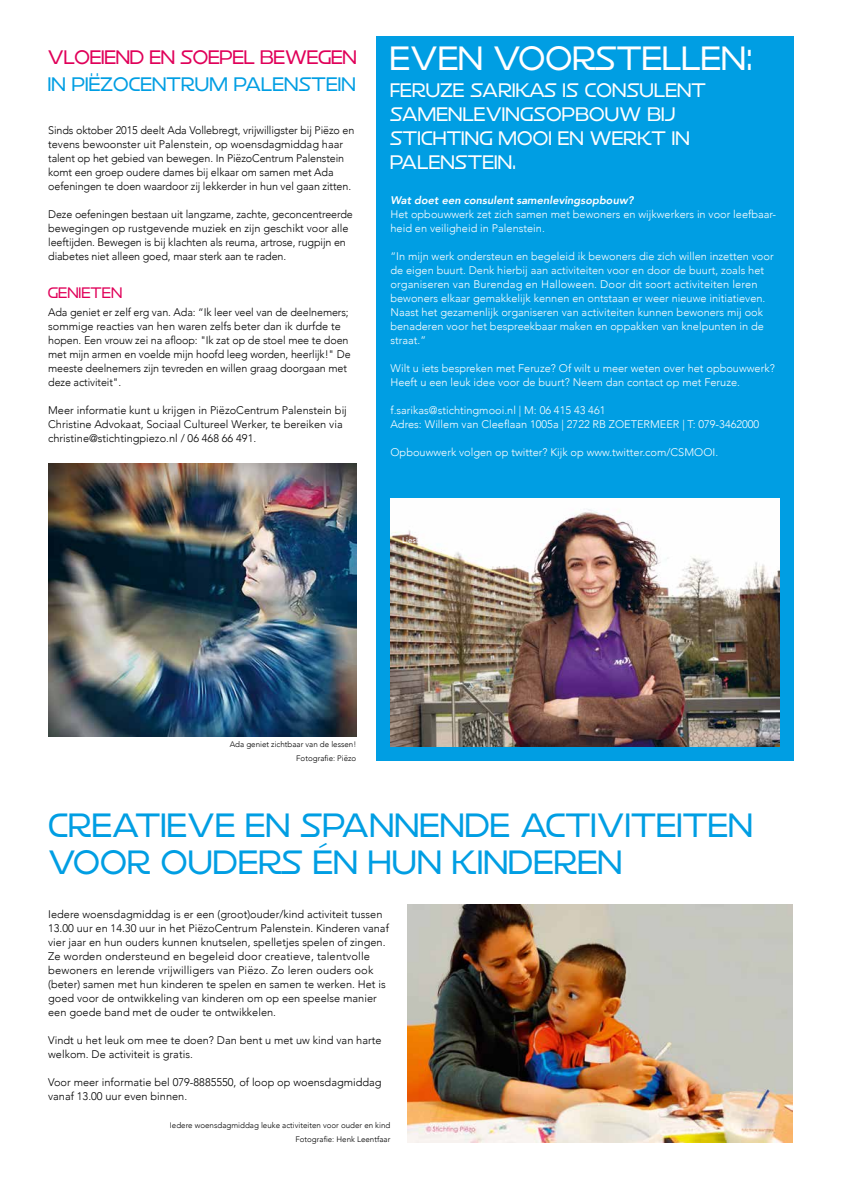
<style>
.page{position:relative;width:842px;height:1191px;background:#fff}
.page>*{position:absolute;margin:0;border:0;box-sizing:border-box;transform-origin:0 0}
.t1{font:31px/37.2px "R6 D8 Bk";letter-spacing:.05em;color:#009ee3}
.t2{font:31px "R6 D8 Bk";letter-spacing:.05em;color:#fff}
.t3{font:18px/24px "R6 D8 Bk";letter-spacing:.05em;color:#fff}
.t4{font:18px "R6 D8 Bk";letter-spacing:.05em;color:#009ee3}
.t5{font:18px "R6 D8 Bk";letter-spacing:.03em;color:#e00059}
.t6{font:14px "R6 D8 Bk";letter-spacing:.05em;color:#e00059}
.t7{font:300 11px/14px "Avenir";color:#000}
.t8{font:300 11px/14px "Avenir";color:#fff}
.t9{font:italic 800 11px "Avenir";color:#fff}
.t10{font:300 8px/14px "Avenir";color:#000;text-align:right}
</style>
<div class="page">
<img style="left:48px;top:463px;width:308px;height:273px">
<div style="left:376px;top:36px;width:418px;height:724px;background:#009ee3"></div>
<img style="left:390px;top:498px;width:389px;height:248px">
<img style="left:407px;top:904px;width:386px;height:238px">
<h2 class="t5" style="left:48px;top:45px;width:310px">VLOEIEND EN SOEPEL BEWEGEN</h2>
<h2 class="t4" style="left:48px;top:72px;width:309px">IN PIËZOCENTRUM PALENSTEIN</h2>
<p class="t7" style="left:48px;top:123px;width:308px">Sinds oktober 2015 deelt Ada Vollebregt, vrijwilligster bij Piëzo en tevens bewoonster uit Palenstein, op woensdagmiddag haar talent op het gebied van bewegen. In PiëzoCentrum Palenstein komt een groep oudere dames bij elkaar om samen met Ada oefeningen te doen waardoor zij lekkerder in hun vel gaan zitten.</p>
<p class="t7" style="left:48px;top:207px;width:306px">Deze oefeningen bestaan uit langzame, zachte, geconcentreerde bewegingen op rustgevende muziek en zijn geschikt voor alle leeftijden. Bewegen is bij klachten als reuma, artrose, rugpijn en diabetes niet alleen goed, maar sterk aan te raden.</p>
<p class="t6" style="left:48px;top:283px;width:75px">GENIETEN</p>
<p class="t7" style="left:48px;top:305px;width:304px">Ada geniet er zelf erg van. Ada: “Ik leer veel van de deelnemers; sommige reacties van hen waren zelfs beter dan ik durfde te hopen. Een vrouw zei na afloop: "Ik zat op de stoel mee te doen met mijn armen en voelde mijn hoofd leeg worden, heerlijk!" De meeste deelnemers zijn tevreden en willen graag doorgaan met deze activiteit".</p>
<p class="t7" style="left:48px;top:403px;width:300px">Meer informatie kunt u krijgen in PiëzoCentrum Palenstein bij<br>Christine Advokaat, Sociaal Cultureel Werker, te bereiken via christine@stichtingpiezo.nl / 06 468 66 491.</p>
<h1 class="t2" style="left:390px;top:38px;width:363px">EVEN VOORSTELLEN:</h1>
<h2 class="t3" style="left:390px;top:77px;width:317px">FERUZE SARIKAS IS CONSULENT<br>SAMENLEVINGSOPBOUW BIJ<br>STICHTING MOOI EN WERKT IN<br>PALENSTEIN.</h2>
<p class="t9" style="left:390px;top:194px;width:244px">Wat doet een consulent samenlevingsopbouw?</p>
<p class="t8" style="left:390px;top:207px;width:387px">Het opbouwwerk zet zich samen met bewoners en wijkwerkers in voor leefbaar&shy;heid en veiligheid in Palenstein.</p>
<p class="t8" style="left:390px;top:249px;width:385px">“In mijn werk ondersteun en begeleid ik bewoners die zich willen inzetten voor de eigen buurt. Denk hierbij aan activiteiten voor en door de buurt, zoals het organiseren van Burendag en Halloween. Door dit soort activiteiten leren bewoners elkaar gemakkelijk kennen en ontstaan er weer nieuwe initiatieven.<br>Naast het gezamenlijk organiseren van activiteiten kunnen bewoners mij ook benaderen voor het bespreekbaar maken en oppakken van knelpunten in de straat.”</p>
<p class="t8" style="left:390px;top:361px;width:386px">Wilt u iets bespreken met Feruze? Of wilt u meer weten over het opbouwwerk?<br>Heeft u een leuk idee voor de buurt? Neem dan contact op met Feruze.</p>
<p class="t8" style="left:390px;top:403px;width:370px">f.sarikas@stichtingmooi.nl | M: 06 415 43 461<br>Adres: Willem van Cleeflaan 1005a | 2722 RB ZOETERMEER | T: 079-3462000</p>
<p class="t8" style="left:390px;top:445px;width:329px">Opbouwwerk volgen op twitter? Kijk op www.twitter.com/CSMOOI.</p>
<p class="t10" style="left:230px;top:737px;width:128px">Ada geniet zichtbaar van de lessen!<br>Fotografie: Piëzo</p>
<h1 class="t1" style="left:49px;top:805px;width:705px">CREATIEVE EN SPANNENDE ACTIVITEITEN<br>VOOR OUDERS ÉN HUN KINDEREN</h1>
<p class="t7" style="left:48px;top:907px;width:342px">Iedere woensdagmiddag is er een (groot)ouder/kind activiteit tussen 13.00 uur en 14.30 uur in het PiëzoCentrum Palenstein. Kinderen vanaf vier jaar en hun ouders kunnen knutselen, spelletjes spelen of zingen.<br>Ze worden ondersteund en begeleid door creatieve, talentvolle bewoners en lerende vrijwilligers van Piëzo. Zo leren ouders ook (beter) samen met hun kinderen te spelen en samen te werken. Het is goed voor de ontwikkeling van kinderen om op een speelse manier een goede band met de ouder te ontwikkelen.</p>
<p class="t7" style="left:48px;top:1033px;width:335px">Vindt u het leuk om mee te doen? Dan bent u met uw kind van harte welkom. De activiteit is gratis.</p>
<p class="t7" style="left:48px;top:1075px;width:335px">Voor meer informatie bel 079-8885550, of loop op woensdagmiddag vanaf 13.00 uur even binnen.</p>
<p class="t10" style="left:170px;top:1118px;width:222px">Iedere woensdagmiddag leuke activiteiten voor ouder en kind<br>Fotografie: Henk Leentfaar</p>
</div>
